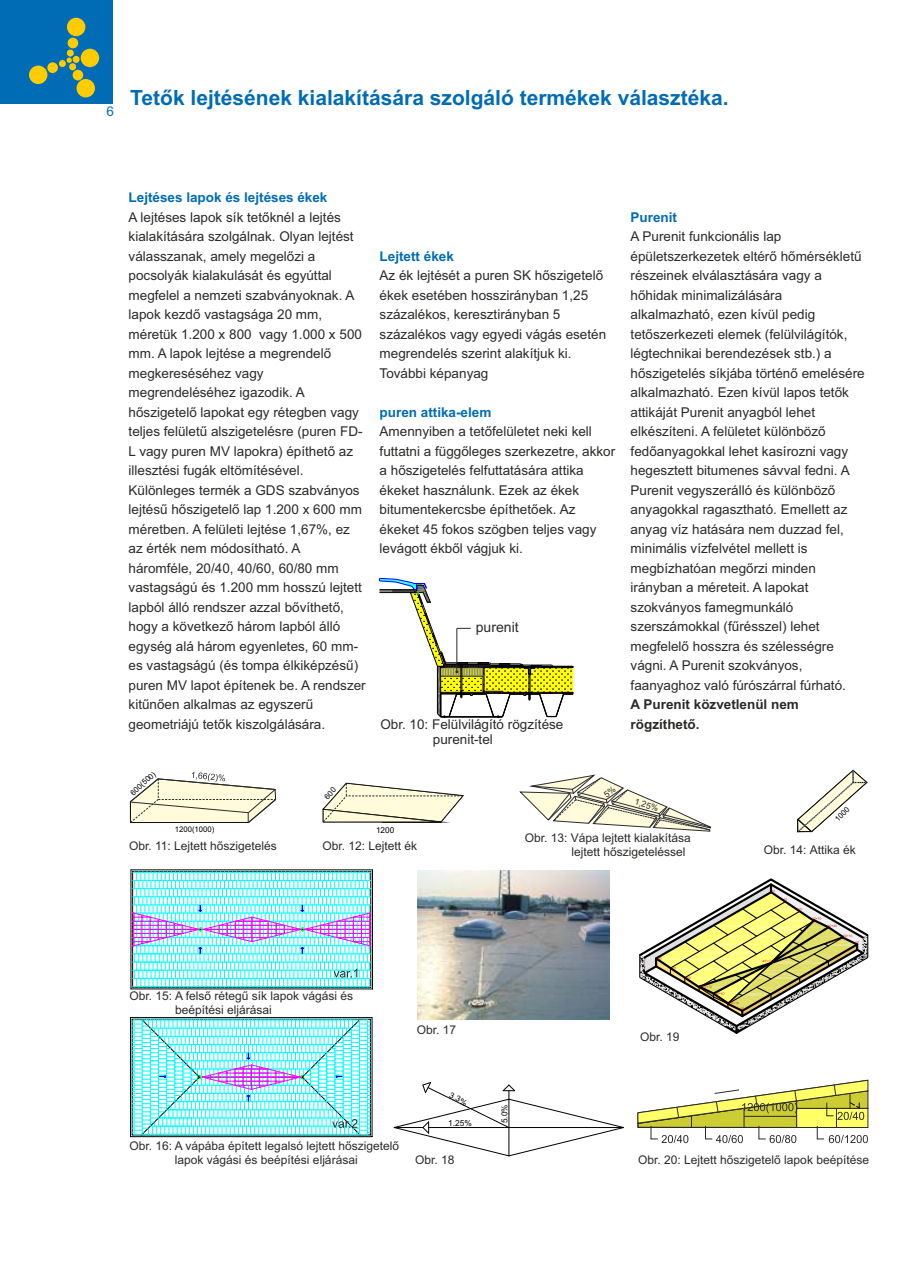
<style>
.page{position:relative;width:910px;height:1280px;background:#fff}
.page>*{position:absolute;margin:0;border:0;box-sizing:border-box;transform-origin:0 0}
.t1{font:700 21px "Arial";color:#006cb5}
.t2{font:14.1px "Arial";color:#2b2a29}
.t3{font:13.5px/19.5px "Arial";color:#2b2a29}
.t4{font:700 13.5px "Arial";color:#006cb5}
.t5{font:700 13.5px/19.5px "Arial";color:#2b2a29}
.t6{font:13.5px "Arial";color:#006cb5}
.t7{font:12px/13.4px "Arial";color:#2b2a29}
.t8{font:8.55px "Arial";color:#2b2a29}
.t9{font:8.25px "Arial";color:#000}
.t10{font:7.8px "Arial";color:#000}
.t11{font:7.65px "Arial";color:#000}
</style>
<div class="page">
<div style="left:1px;top:0;width:112px;height:104px;background:#006cb5"></div>
<div style="left:29px;top:66px;width:18px;height:18px;background:#fecc00;border-radius:50%"></div>
<div style="left:81px;top:49px;width:18px;height:18px;background:#fecc00;border-radius:50%"></div>
<div style="left:77px;top:79px;width:18px;height:18px;background:#fecc00;border-radius:50%"></div>
<div style="left:67px;top:18px;width:18px;height:18px;background:#fecc00;border-radius:50%"></div>
<div style="left:47px;top:62px;width:11px;height:11px;background:#fecc00;border-radius:50%"></div>
<div style="left:73px;top:70px;width:10px;height:10px;background:#fecc00;border-radius:50%"></div>
<div style="left:68px;top:38px;width:10px;height:10px;background:#fecc00;border-radius:50%"></div>
<div style="left:67px;top:50px;width:7px;height:7px;background:#fecc00;border-radius:50%"></div>
<div style="left:73px;top:56px;width:7px;height:7px;background:#fecc00;border-radius:50%"></div>
<div style="left:59px;top:60px;width:7px;height:7px;background:#fecc00;border-radius:50%"></div>
<div style="left:69px;top:63px;width:7px;height:7px;background:#fecc00;border-radius:50%"></div>
<svg style="left:67px;top:58px;width:5px;height:5px"></svg>
<svg style="left:379px;top:578px;width:195px;height:140px"></svg>
<svg style="left:129px;top:772px;width:148px;height:51px"></svg>
<svg style="left:797px;top:770px;width:71px;height:63px"></svg>
<hr style="left:133px;top:987px;width:238px;height:1px;background:#000">
<hr style="left:131px;top:989px;width:241px;height:1px;background:#000">
<hr style="left:372px;top:870px;width:1px;height:119px;background:#000">
<hr style="left:131px;top:870px;width:241px;height:1px;background:#000">
<hr style="left:131px;top:870px;width:1px;height:119px;background:#000">
<hr style="left:132px;top:1135px;width:238px;height:1px;background:#000">
<hr style="left:130px;top:1136px;width:242px;height:1px;background:#000">
<hr style="left:370px;top:1019px;width:1px;height:116px;background:#000">
<hr style="left:372px;top:1017px;width:1px;height:120px;background:#000">
<hr style="left:130px;top:1017px;width:242px;height:1px;background:#000">
<hr style="left:130px;top:1017px;width:1px;height:120px;background:#000">
<svg style="left:132px;top:871px;width:239px;height:116px"></svg>
<svg style="left:132px;top:1019px;width:238px;height:116px"></svg>
<img style="left:418px;top:871px;width:191px;height:149px">
<svg style="left:639px;top:878px;width:230px;height:156px"></svg>
<svg style="left:637px;top:1080px;width:231px;height:63px"></svg>
<svg style="left:394px;top:1082px;width:230px;height:74px"></svg>
<svg style="left:323px;top:783px;width:140px;height:40px"></svg>
<svg style="left:520px;top:774px;width:191px;height:58px"></svg>
<p class="t6" style="left:107px;top:107px;width:9px">6</p>
<h1 class="t1" style="left:130px;top:89px;width:600px">Tetők lejtésének kialakítására szolgáló termékek választéka.</h1>
<p class="t4" style="left:129px;top:192px;width:200px">Lejtéses lapok és lejtéses ékek</p>
<p class="t3" style="left:129px;top:208px;width:239px">A lejtéses lapok sík tetőknél a lejtés kialakítására szolgálnak. Olyan lejtést válasszanak, amely megelőzi a pocsolyák kialakulását és egyúttal megfelel a nemzeti szabványoknak. A lapok kezdő vastagsága 20 mm, méretük 1.200 x 800 vagy 1.000 x 500 mm. A lapok lejtése a megrendelő megkereséséhez vagy megrendeléséhez igazodik. A hőszigetelő lapokat egy rétegben vagy teljes felületű alszigetelésre (puren FD-L vagy puren MV lapokra) építhető az illesztési fugák eltömítésével.<br>Különleges termék a GDS szabványos lejtésű hőszigetelő lap 1.200 x 600 mm méretben. A felületi lejtése 1,67%, ez az érték nem módosítható. A háromféle, 20/40, 40/60, 60/80 mm vastagságú és 1.200 mm hosszú lejtett lapból álló rendszer azzal bővíthető, hogy a következő három lapból álló egység alá három egyenletes, 60 mm&shy;es vastagságú (és tompa élkiképzésű) puren MV lapot építenek be. A rendszer kitűnően alkalmas az egyszerű geometriájú tetők kiszolgálására.</p>
<p class="t10" style="left:130px;top:791px;width:33px;rotate:-42deg">600(500)</p>
<p class="t4" style="left:380px;top:251px;width:76px">Lejtett ékek</p>
<p class="t3" style="left:380px;top:267px;width:228px">Az ék lejtését a puren SK hőszigetelő ékek esetében hosszirányban 1,25 százalékos, keresztirányban 5 százalékos vagy egyedi vágás esetén megrendelés szerint alakítjuk ki.<br>További képanyag</p>
<p class="t4" style="left:380px;top:407px;width:113px">puren attika-elem</p>
<p class="t3" style="left:380px;top:423px;width:237px">Amennyiben a tetőfelületet neki kell futtatni a függőleges szerkezetre, akkor a hőszigetelés felfuttatására attika ékeket használunk. Ezek az ékek bitumentekercsbe építhetőek. Az ékeket 45 fokos szögben teljes vagy levágott ékből vágjuk ki.</p>
<p class="t2" style="left:476px;top:622px;width:44px">purenit</p>
<p class="t3" style="left:433px;top:718px;width:132px;line-height:15.1px;text-indent:-53px">Obr. 10: Felülvilágító rögzítése purenit-tel</p>
<p class="t4" style="left:631px;top:212px;width:48px">Purenit</p>
<p class="t3" style="left:631px;top:228px;width:236px">A Purenit funkcionális lap épületszerkezetek eltérő hőmérsékletű részeinek elválasztására vagy a hőhidak minimalizálására alkalmazható, ezen kívül pedig tetőszerkezeti elemek (felülvilágítók, légtechnikai berendezések stb.) a hőszigetelés síkjába történő emelésére alkalmazható. Ezen kívül lapos tetők attikáját Purenit anyagból lehet elkészíteni. A felületet különböző fedőanyagokkal lehet kasírozni vagy hegesztett bitumenes sávval fedni. A Purenit vegyszerálló és különböző anyagokkal ragasztható. Emellett az anyag víz hatására nem duzzad fel, minimális vízfelvétel mellett is megbízhatóan megőrzi minden irányban a méreteit. A lapokat szokványos famegmunkáló szerszámokkal (fűrésszel) lehet megfelelő hosszra és szélességre vágni. A Purenit szokványos, faanyaghoz való fúrószárral fúrható.</p>
<p class="t5" style="left:631px;top:696px;width:170px">A Purenit közvetlenül nem rögzíthető.</p>
<p class="t8" style="left:636px;top:798px;width:26px;rotate:17deg">1,25%</p>
<p class="t11" style="left:834px;top:818px;width:18px;rotate:-45deg">1000</p>
<p class="t10" style="left:175px;top:826px;width:41px">1200(1000)</p>
<p class="t9" style="left:376px;top:827px;width:20px">1200</p>
<p class="t7" style="left:129px;top:840px;width:149px">Obr. 11: Lejtett hőszigetelés</p>
<p class="t7" style="left:322px;top:840px;width:96px">Obr. 12: Lejtett ék</p>
<p class="t7" style="left:571px;top:832px;width:121px;text-indent:-47px">Obr. 13: Vápa lejtett kialakítása lejtett hőszigeteléssel</p>
<p class="t7" style="left:764px;top:844px;width:94px">Obr. 14: Attika ék</p>
<p class="t7" style="left:175px;top:990px;width:180px;text-indent:-45px">Obr. 15: A felső rétegű sík lapok vágási és beépítési eljárásai</p>
<p class="t7" style="left:417px;top:1024px;width:41px">Obr. 17</p>
<p class="t7" style="left:130px;top:1141px;width:271px;text-align:center">Obr. 16: A vápába épített legalsó lejtett hőszigetelő lapok vágási és beépítési eljárásai</p>
<p class="t9" style="left:451px;top:1092px;width:21px;rotate:27deg">3.3%</p>
<p class="t9" style="left:448px;top:1120px;width:25px">1.25%</p>
<p class="t7" style="left:415px;top:1154px;width:41px">Obr. 18</p>
<p class="t9" style="left:501px;top:1123px;width:20px;rotate:-90deg">5.0%</p>
<p class="t7" style="left:640px;top:1032px;width:41px">Obr. 19</p>
<p class="t7" style="left:638px;top:1154px;width:232px">Obr. 20: Lejtett hőszigetelő lapok beépítése</p>
</div>
